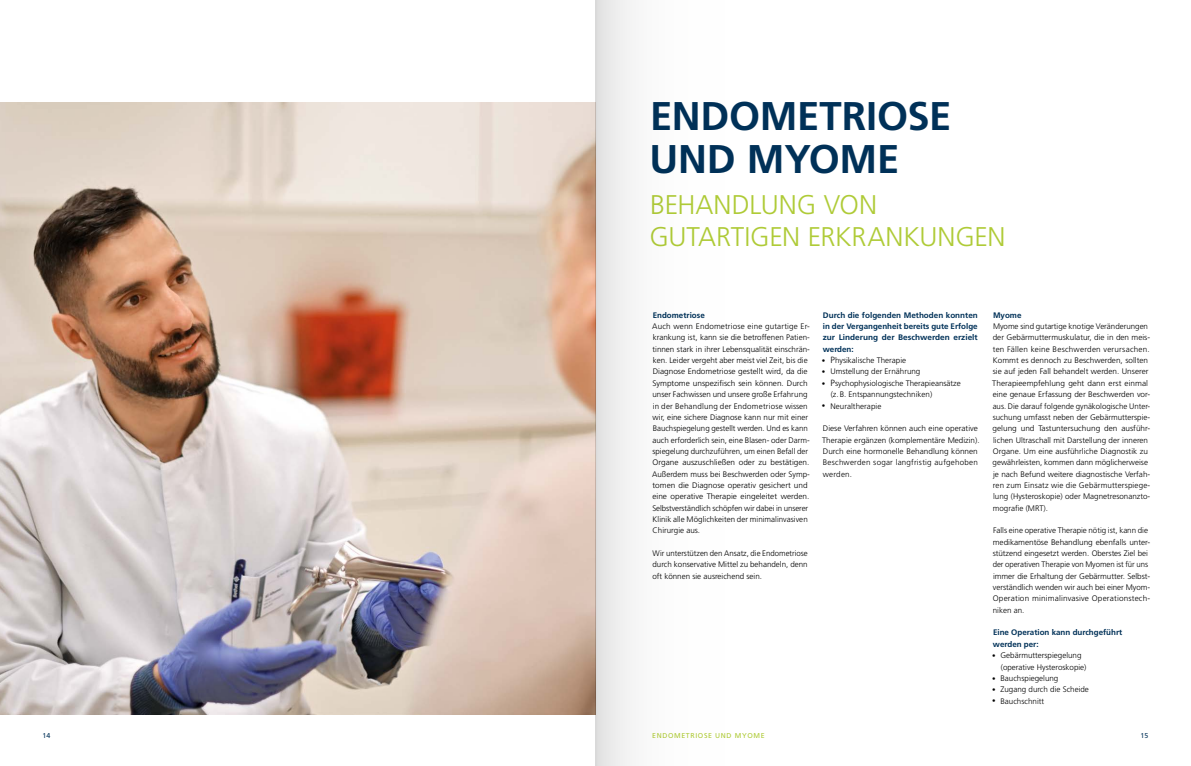
<style>
.page{position:relative;width:1191px;height:766px;background:#fff}
.page>*{position:absolute;margin:0;border:0;box-sizing:border-box;transform-origin:0 0}
.t1{font:700 40px/43px "Frutiger";letter-spacing:-.01em;color:#003158}
.t2{font:300 27px/32px "Frutiger";letter-spacing:-.005em;color:#afcb37}
.t3{font:300 8px/11.3px "Frutiger";color:#000}
.t4{font:700 8px/11.3px "Frutiger";color:#003158;text-align:justify}
.t5{font:7px "Frutiger CE";letter-spacing:.09em;color:#afcb37}
.t6{font:7px "Frutiger CE";color:#003158}
.s1{font-family:"Frutiger LT";font-size:7px}
.s2{font-family:"Frutiger LT";font-size:9px}
</style>
<div class="page">
<img style="left:0;top:102px;width:595px;height:612px">
<div style="left:595px;top:0;width:177px;height:765px;background:linear-gradient(to right,#ededed,#fff)"></div>
<h1 class="t1" style="left:649px;top:95px;width:303px">ENDOMETRIOSE<br>UND MYOME</h1>
<h2 class="t2" style="left:649px;top:189px;width:357px">BEHANDLUNG VON<br>GUTARTIGEN ERKRANKUNGEN</h2>
<p class="t4" style="left:653px;top:309px;width:54px">Endometriose</p>
<p class="t3" style="left:652px;top:321px;width:159px">Auch wenn Endometriose eine gutartige Er-- krankung ist, kann sie die betroffenen Patien&shy;tinnen stark in ihrer Lebensqualität einschrän&shy;ken. Leider vergeht aber meist viel Zeit, bis die Diagnose Endometriose gestellt wird, da die Symptome unspezifisch sein können. Durch unser Fachwissen und unsere große Erfahrung in der Behandlung der Endometriose wissen wir, eine sichere Diagnose kann nur mit einer Bauchspiegelung gestellt werden. Und es kann auch erforderlich sein, eine Blasen- oder Darm&shy;spiegelung durchzuführen, um einen Befall der Organe auszuschließen oder zu bestätigen.<br>Außerdem muss bei Beschwerden oder Symp&shy;tomen die Diagnose operativ gesichert und eine operative Therapie eingeleitet werden.<br>Selbstverständlich schöpfen wir dabei in unserer Klinik alle Möglichkeiten der minimalinvasiven Chirurgie aus.</p>
<p class="t3" style="left:652px;top:547px;width:157px;text-align:justify">Wir unterstützen den Ansatz, die Endometriose durch konservative Mittel zu behandeln, denn oft können sie ausreichend sein.</p>
<p class="t4" style="left:822px;top:309px;width:157px">Durch die folgenden Methoden konnten in der Vergangenheit bereits gute Erfolge zur Linderung der Beschwerden erzielt werden:</p>
<p class="t3" style="left:822px;top:355px;width:86px"><span class="s1">•</span> <span class="s2">P</span>hysikalische Therapie</p>
<p class="t3" style="left:822px;top:366px;width:100px"><span class="s1">•</span> Umstellung der Ernährung</p>
<p class="t3" style="left:830px;top:377px;width:132px;text-indent:-9px"><span class="s1">•</span> <span class="s2">P</span>sychophysiologische Therapieansätze (z.B. Entspannungstechniken)</p>
<p class="t3" style="left:822px;top:400px;width:61px"><span class="s1">•</span> Neuraltherapie</p>
<p class="t3" style="left:822px;top:423px;width:159px">Diese Verfahren können auch eine operative Therapie ergänzen (komplementäre Medizin).<br>Durch eine hormonelle Behandlung können Beschwerden sogar langfristig aufgehoben werden.</p>
<p class="t4" style="left:993px;top:309px;width:30px">Myome</p>
<p class="t3" style="left:992px;top:321px;width:159px">Myome sind gutartige knotige Veränderungen der Gebärmuttermuskulatur, die in den meis&shy;ten Fällen keine Beschwerden verursachen.<br>Kommt es dennoch zu Beschwerden, sollten sie auf jeden Fall behandelt werden. Unserer Therapieempfehlung geht dann erst einmal eine genaue Erfassung der Beschwerden vor&shy;aus. Die darauf folgende gynäkologische Unter&shy;suchung umfasst neben der Gebärmutterspie&shy;gelung und Tastuntersuchung den ausführ&shy;lichen Ultraschall mit Darstellung der inneren Organe. Um eine ausführliche Diagnostik zu gewährleisten, kommen dann möglicherweise je nach Befund weitere diagnostische Verfah&shy;ren zum Einsatz wie die Gebärmutterspiege&shy;lung (Hysteroskopie) oder Magnetresonanzto&shy;mografie (MRT).</p>
<p class="t3" style="left:992px;top:525px;width:159px">Falls eine operative Therapie nötig ist, kann die medikamentöse Behandlung ebenfalls unter&shy;stützend eingesetzt werden. Oberstes Ziel bei der operativen Therapie von Myomen ist für uns immer die Erhaltung der Gebärmutter. Selbst&shy;verständlich wenden wir auch bei einer Myom-- Operation minimalinvasive Operationstech&shy;niken an.</p>
<p class="t4" style="left:993px;top:627px;width:131px">Eine Operation kann durchgeführt werden per:</p>
<p class="t3" style="left:1000px;top:649px;width:87px;text-indent:-9px"><span class="s1">•</span> Gebärmutterspiegelung (operative Hysteroskopie)</p>
<p class="t3" style="left:992px;top:672px;width:68px"><span class="s1">•</span> Bauchspiegelung</p>
<p class="t3" style="left:992px;top:683px;width:98px"><span class="s1">•</span> Zugang durch die Scheide</p>
<p class="t3" style="left:992px;top:695px;width:54px"><span class="s1">•</span> Bauchschnitt</p>
<p class="t6" style="left:43px;top:731px;width:9px">14</p>
<p class="t5" style="left:652px;top:731px;width:114px">ENDOMETRIOSE UND MYOME</p>
<p class="t6" style="left:1140px;top:731px;width:9px">15</p>
</div>
